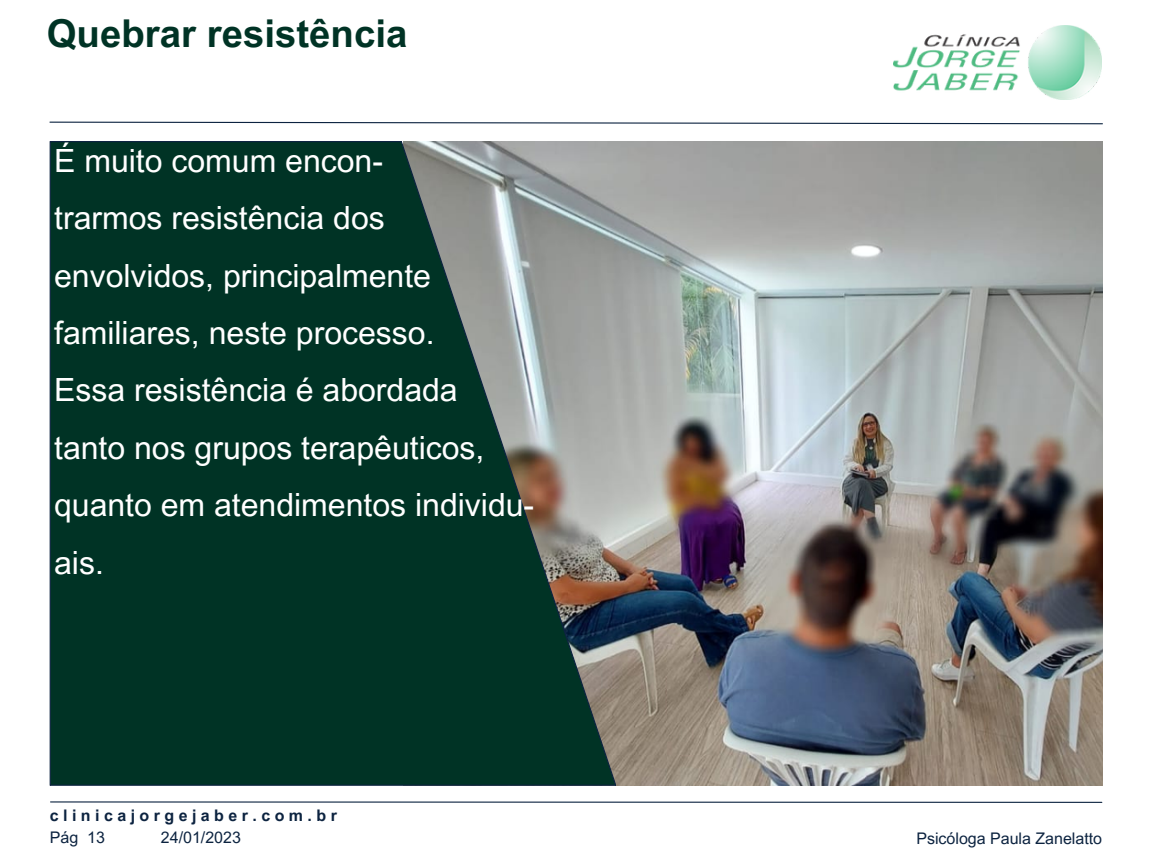
<style>
.page{position:relative;width:1152px;height:864px;background:#fff}
.page>*{position:absolute;margin:0;border:0;box-sizing:border-box;transform-origin:0 0}
.t1{font:700 38.4px "Arial MT Pro";color:#003325}
.t2{font:31.95px/57.3px "Arial MT Pro";color:#fff}
.t3{font:16.05px "Arial MT Pro";color:#0c2340}
.t4{font:700 16.05px "Arial MT Pro";letter-spacing:.28em;color:#0c2340}
</style>
<div class="page">
<svg style="left:49px;top:121px;width:1054px;height:4px"></svg>
<hr style="left:51px;top:801px;width:1051px;height:2px;background:#0c2340">
<img style="left:894px;top:26px;width:208px;height:74px">
<img style="left:616px;top:142px;width:487px;height:643px">
<svg style="left:50px;top:141px;width:566px;height:645px;background:#1d463a"></svg>
<p class="t1" style="left:47px;top:20px;width:362px">Quebrar resistência</p>
<p class="t2" style="left:54px;top:136px;width:482px">É muito comum encon-<br>trarmos resistência dos envolvidos, principalmente familiares, neste processo.<br>Essa resistência é abordada tanto nos grupos terapêuticos, quanto em atendimentos individu&shy;ais.</p>
<p class="t4" style="left:50px;top:810px;width:289px">clinicajorgejaber.com.br</p>
<p class="t3" style="left:50px;top:831px;width:57px">Pág 13</p>
<h3 class="t3" style="left:161px;top:832px;width:82px">24/01/2023</h3>
<p class="t3" style="left:916px;top:832px;width:187px">Psicóloga Paula Zanelatto</p>
</div>
